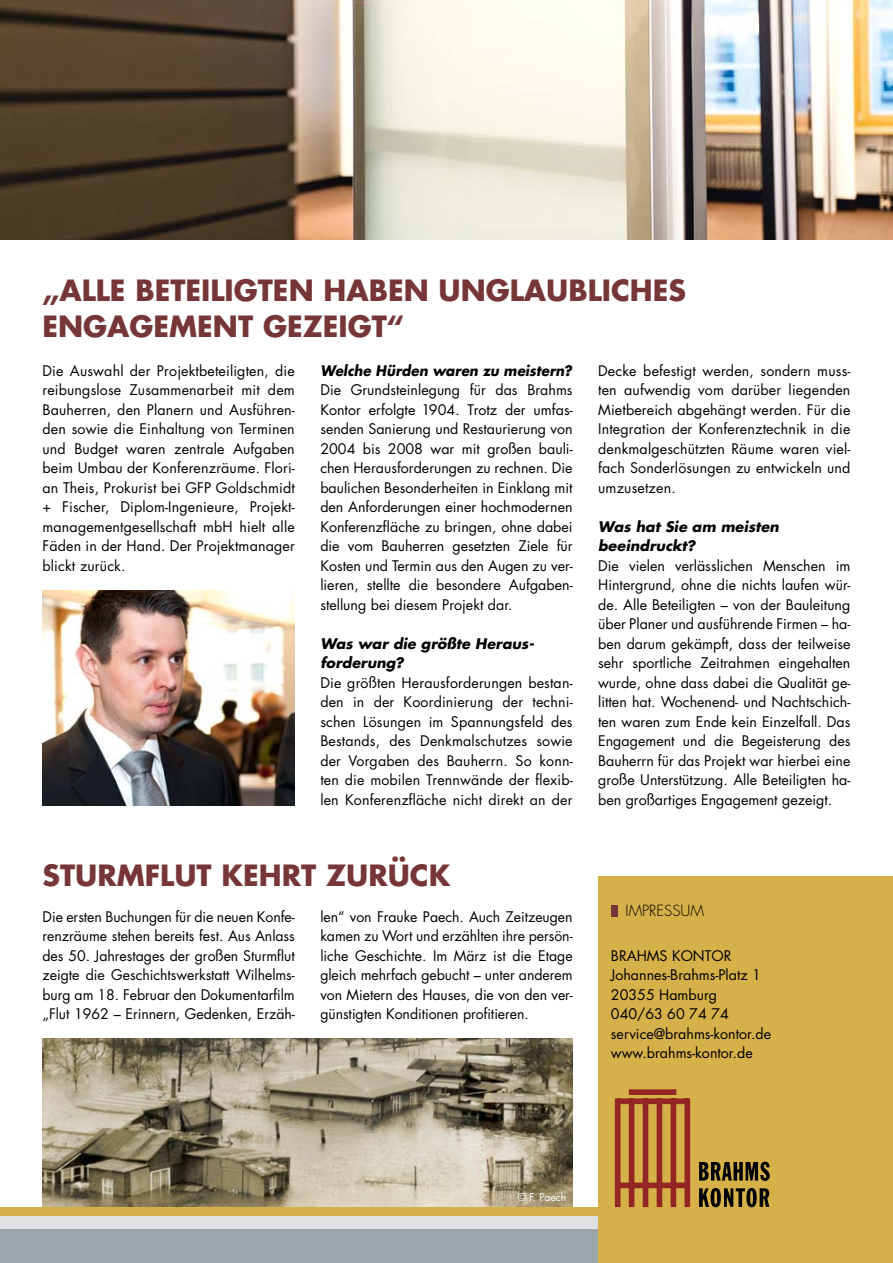
<style>
.page{position:relative;width:893px;height:1263px;background:#fff}
.page>*{position:absolute;margin:0;border:0;box-sizing:border-box;transform-origin:0 0}
.t1{font:700 28.5px/36px "Futura";color:#763637}
.t2{font:300 15px "Futura";color:#000}
.t3{font:14.25px/19.5px "Futura";color:#000;text-align:justify}
.t4{font:italic 700 14.25px/19.5px "Futura";letter-spacing:.005em;color:#000}
.t5{font:italic 700 14.25px "Futura";letter-spacing:.005em;color:#000;scale:.94 1}
.t6{font:10.5px "Futura";letter-spacing:-.005em;color:#fff}
</style>
<div class="page">
<img style="left:43px;top:590px;width:252px;height:215px">
<div style="left:598px;top:877px;width:295px;height:386px;background:#d6b048"></div>
<svg style="left:699px;top:1188px;width:70px;height:19px"></svg>
<svg style="left:699px;top:1161px;width:71px;height:20px"></svg>
<div style="left:615px;top:1098px;width:5px;height:109px;background:#932623"></div>
<div style="left:629px;top:1089px;width:47px;height:6px;background:#932623"></div>
<div style="left:617px;top:1098px;width:72px;height:6px;background:#932623"></div>
<div style="left:618px;top:1182px;width:71px;height:6px;background:#932623"></div>
<div style="left:684px;top:1098px;width:6px;height:109px;background:#932623"></div>
<div style="left:671px;top:1098px;width:5px;height:109px;background:#932623"></div>
<div style="left:643px;top:1098px;width:5px;height:109px;background:#932623"></div>
<div style="left:657px;top:1098px;width:5px;height:109px;background:#932623"></div>
<div style="left:629px;top:1098px;width:5px;height:109px;background:#932623"></div>
<div style="left:612px;top:905px;width:6px;height:11px;background:#763637"></div>
<img style="left:43px;top:1039px;width:530px;height:169px">
<img style="left:0;top:0;width:893px;height:239px">
<div style="left:0;top:1229px;width:592px;height:34px;background:#9ca6aa"></div>
<div style="left:0;top:1216px;width:592px;height:13px;background:#dfe0e2"></div>
<div style="left:0;top:1208px;width:592px;height:8px;background:#d6b048"></div>
<h1 class="t1" style="left:43px;top:272px;width:645px">„ALLE BETEILIGTEN HABEN UNGLAUBLICHES<br>ENGAGEMENT GEZEIGT“</h1>
<p class="t3" style="left:43px;top:361px;width:254px">Die Auswahl der Projektbeteiligten, die reibungslose Zusammenarbeit mit dem Bauherren, den Planern und Ausführen&shy;den sowie die Einhaltung von Terminen und Budget waren zentrale Aufgaben beim Umbau der Konferenzräume. Flori&shy;an Theis, Prokurist bei GFP Goldschmidt + Fischer, Diplom-Ingenieure, Projekt&shy;managementgesellschaft mbH hielt alle Fäden in der Hand. Der Projektmanager blickt zurück.</p>
<p class="t5" style="left:320px;top:361px;width:269px">Welche Hürden waren zu meistern?</p>
<p class="t3" style="left:320px;top:380px;width:254px">Die Grundsteinlegung für das Brahms Kontor erfolgte 1904. Trotz der umfas&shy;senden Sanierung und Restaurierung von 2004 bis 2008 war mit großen bauli&shy;chen Herausforderungen zu rechnen. Die baulichen Besonderheiten in Einklang mit den Anforderungen einer hochmodernen Konferenzfläche zu bringen, ohne dabei die vom Bauherren gesetzten Ziele für Kosten und Termin aus den Augen zu ver&shy;lieren, stellte die besondere Aufgaben&shy;stellung bei diesem Projekt dar.</p>
<p class="t4" style="left:320px;top:633px;width:215px">Was war die größte Heraus&shy;forderung?</p>
<p class="t3" style="left:320px;top:673px;width:254px">Die größten Herausforderungen bestan&shy;den in der Koordinierung der techni&shy;schen Lösungen im Spannungsfeld des Bestands, des Denkmalschutzes sowie der Vorgaben des Bauherrn. So konn&shy;ten die mobilen Trennwände der flexib&shy;len Konferenzfläche nicht direkt an der</p>
<h1 class="t1" style="left:43px;top:857px;width:409px">STURMFLUT KEHRT ZURÜCK</h1>
<p class="t3" style="left:320px;top:907px;width:254px">len“ von Frauke Paech. Auch Zeitzeugen kamen zu Wort und erzählten ihre persön&shy;liche Geschichte. Im März ist die Etage gleich mehrfach gebucht – unter anderem von Mietern des Hauses, die von den ver&shy;günstigten Konditionen profitieren.</p>
<p class="t3" style="left:43px;top:907px;width:254px">Die ersten Buchungen für die neuen Konfe&shy;renzräume stehen bereits fest. Aus Anlass des 50. Jahrestages der großen Sturmflut zeigte die Geschichtswerkstatt Wilhelms&shy;burg am 18. Februar den Dokumentarfilm „Flut 1962 – Erinnern, Gedenken, Erzäh-</p>
<p class="t3" style="left:598px;top:360px;width:254px">Decke befestigt werden, sondern muss&shy;ten aufwendig vom darüber liegenden Mietbereich abgehängt werden. Für die Integration der Konferenztechnik in die denkmalgeschützten Räume waren viel&shy;fach Sonderlösungen zu entwickeln und umzusetzen.</p>
<p class="t4" style="left:598px;top:516px;width:182px">Was hat Sie am meisten beeindruckt?</p>
<p class="t3" style="left:598px;top:555px;width:254px">Die vielen verlässlichen Menschen im Hintergrund, ohne die nichts laufen wür&shy;de. Alle Beteiligten – von der Bauleitung über Planer und ausführende Firmen – ha&shy;ben darum gekämpft, dass der teilweise sehr sportliche Zeitrahmen eingehalten wurde, ohne dass dabei die Qualität ge&shy;litten hat. Wochenend- und Nachtschich&shy;ten waren zum Ende kein Einzelfall. Das Engagement und die Begeisterung des Bauherrn für das Projekt war hierbei eine große Unterstützung. Alle Beteiligten ha&shy;ben großartiges Engagement gezeigt.</p>
<p class="t2" style="left:626px;top:901px;width:80px">IMPRESSUM</p>
<p class="t3" style="left:611px;top:946px;width:162px;text-align:left">BRAHMS KONTOR<br>Johannes-Brahms-Platz 1<br>20355 Hamburg<br>040/63 60 74 74 service@brahms-kontor.de www.brahms-kontor.de</p>
<p class="t6" style="left:518px;top:1190px;width:50px">© F. Paech</p>
</div>
